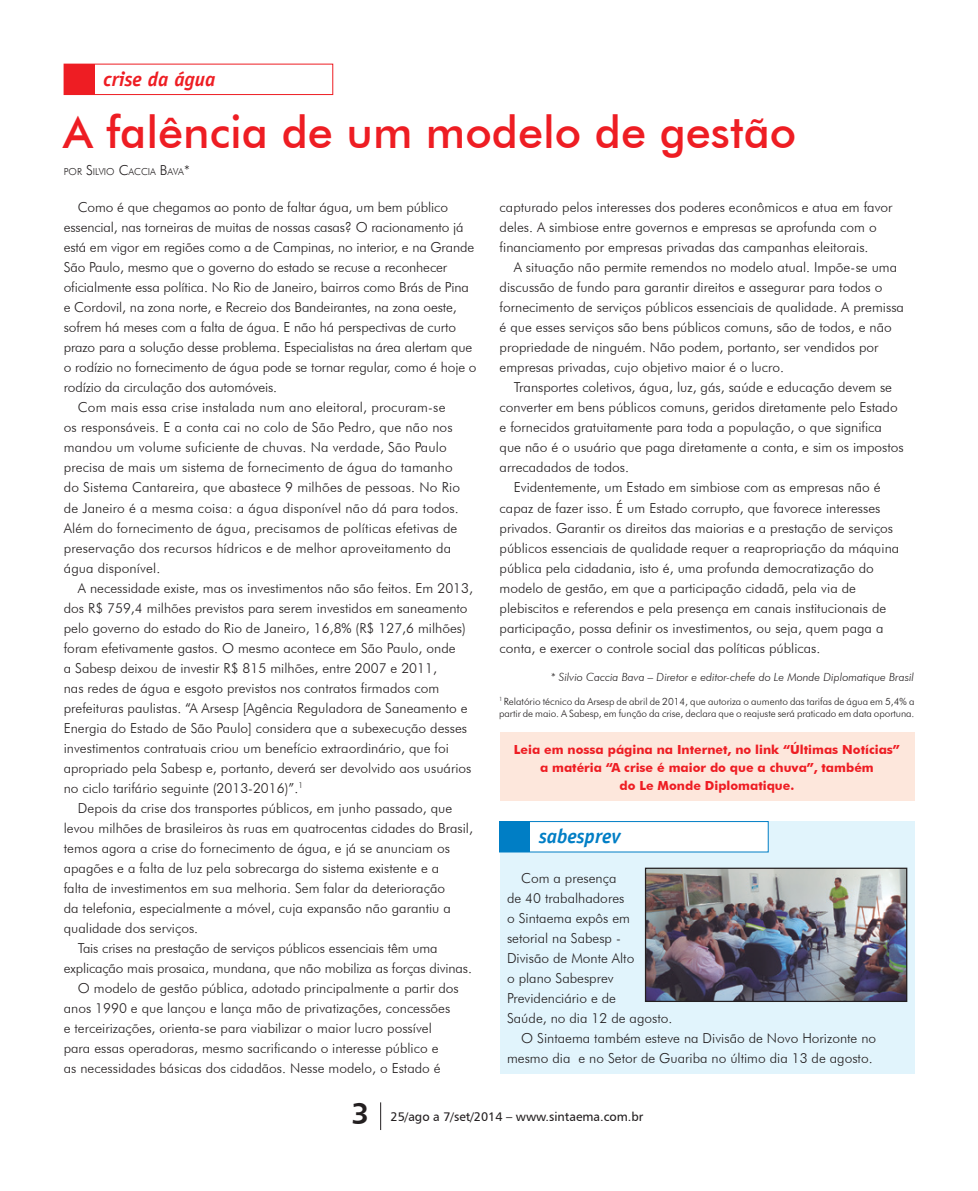
<style>
.page{position:relative;width:978px;height:1191px;background:#fff}
.page>*{position:absolute;margin:0;border:0;box-sizing:border-box;transform-origin:0 0}
.Título_OK{font:500 45px "Futura BT";color:#ee1d23}
.t1{font:30px "Humanist 777 BT Bold B";color:#231f20}
.t2{font:italic 700 20px "Officina Sans";color:#ee1d23}
.t3{font:italic 700 20px "Officina Sans";color:#007ec5}
.t4{font:300 13.75px/20px "Futura BT";color:#231f20}
.Texto_OK{font:700 12.5px/17.5px "Futura BT";color:#ee1d23;text-align:center}
.t5{font:12.5px "Humanist 777 BT Roman B";color:#231f20}
.t6{font:italic 300 11.25px "Futura BT";color:#231f20}
.t7{font:300 10px/12px "Futura BT";letter-spacing:-.005em;color:#231f20}
.t8{font:300 9.62px "Futura BT";color:#231f20}
.s1{font-size:13.75px}
</style>
<div class="page">
<svg style="left:380px;top:1102px;width:1px;height:28px"></svg>
<div style="left:500px;top:732px;width:414px;height:69px;background:#fde7dc"></div>
<div style="left:64px;top:64px;width:269px;height:31px;background:#fff;border:1px solid #ee1d23"></div>
<div style="left:64px;top:64px;width:30px;height:31px;background:#ee1d23"></div>
<div style="left:500px;top:821px;width:414px;height:253px;background:#e1f4fc"></div>
<div style="left:499px;top:821px;width:270px;height:31px;background:#fff;border:1px solid #007ec5"></div>
<div style="left:500px;top:821px;width:30px;height:31px;background:#007ec5"></div>
<img style="left:647px;top:869px;width:258px;height:131px">
<div style="left:645px;top:867px;width:262px;height:135px;border:1px solid #231f20"></div>
<p class="t2" style="left:104px;top:67px;width:113px">crise da água</p>
<p class="Título_OK" style="left:63px;top:105px;width:735px">A falência de um modelo de gestão</p>
<p class="t8" style="left:64px;top:166px;width:127px">POR <span class="s1">S</span>ILVIO <span class="s1">C</span>ACC IA <span class="s1">B</span>AVA<span class="s1">*</span></p>
<p class="t4" style="left:64px;top:197px;width:414px;text-indent:14px">Como é que chegamos ao ponto de faltar água, um bem público essencial, nas torneiras de muitas de nossas casas? O racionamento já está em vigor em regiões como a de Campinas, no interior, e na Grande São Paulo, mesmo que o governo do estado se recuse a reconhecer oficialmente essa política. No Rio de Janeiro, bairros como Brás de Pina e Cordovil, na zona norte, e Recreio dos Bandeirantes, na zona oeste, sofrem há meses com a falta de água. E não há perspectivas de curto prazo para a solução desse problema. Especialistas na área alertam que o rodízio no fornecimento de água pode se tornar regular, como é hoje o rodízio da circulação dos automóveis.</p>
<p class="t4" style="left:64px;top:397px;width:398px;text-indent:14px">Com mais essa crise instalada num ano eleitoral, procuram-se os responsáveis. E a conta cai no colo de São Pedro, que não nos mandou um volume suficiente de chuvas. Na verdade, São Paulo precisa de mais um sistema de fornecimento de água do tamanho do Sistema Cantareira, que abastece 9 milhões de pessoas. No Rio de Janeiro é a mesma coisa: a água disponível não dá para todos.<br>Além do fornecimento de água, precisamos de políticas efetivas de preservação dos recursos hídricos e de melhor aproveitamento da água disponível.</p>
<p class="t4" style="left:64px;top:577px;width:411px;text-indent:14px">A necessidade existe, mas os investimentos não são feitos. Em 2013, dos R$ 759,4 milhões previstos para serem investidos em saneamento pelo governo do estado do Rio de Janeiro, 16,8% (R$ 127,6 milhões) foram efetivamente gastos. O mesmo acontece em São Paulo, onde<br>a Sabesp deixou de investir R$ 815 milhões, entre 2007 e 2011,<br>nas redes de água e esgoto previstos nos contratos firmados com prefeituras paulistas. “A Arsesp [Agência Reguladora de Saneamento e Energia do Estado de São Paulo] considera que a subexecução desses investimentos contratuais criou um benefício extraordinário, que foi apropriado pela Sabesp e, portanto, deverá ser devolvido aos usuários no ciclo tarifário seguinte (2013-2016)”.<sup>1</sup></p>
<p class="t4" style="left:64px;top:797px;width:411px;text-indent:14px">Depois da crise dos transportes públicos, em junho passado, que levou milhões de brasileiros às ruas em quatrocentas cidades do Brasil, temos agora a crise do fornecimento de água, e já se anunciam os apagões e a falta de luz pela sobrecarga do sistema existente e a<br>falta de investimentos em sua melhoria. Sem falar da deterioração<br>da telefonia, especialmente a móvel, cuja expansão não garantiu a qualidade dos serviços.</p>
<p class="t4" style="left:64px;top:937px;width:410px;text-indent:14px">Tais crises na prestação de serviços públicos essenciais têm uma explicação mais prosaica, mundana, que não mobiliza as forças divinas.</p>
<p class="t4" style="left:64px;top:977px;width:396px;text-indent:14px">O modelo de gestão pública, adotado principalmente a partir dos anos 1990 e que lançou e lança mão de privatizações, concessões e terceirizações, orienta-se para viabilizar o maior lucro possível para essas operadoras, mesmo sacrificando o interesse público e<br>as necessidades básicas dos cidadãos. Nesse modelo, o Estado é</p>
<p class="t4" style="left:500px;top:197px;width:394px">capturado pelos interesses dos poderes econômicos e atua em favor deles. A simbiose entre governos e empresas se aprofunda com o financiamento por empresas privadas das campanhas eleitorais.</p>
<p class="t4" style="left:500px;top:257px;width:406px;text-indent:14px">A situação não permite remendos no modelo atual. Impõe-se uma discussão de fundo para garantir direitos e assegurar para todos o fornecimento de serviços públicos essenciais de qualidade. A premissa é que esses serviços são bens públicos comuns, são de todos, e não propriedade de ninguém. Não podem, portanto, ser vendidos por empresas privadas, cujo objetivo maior é o lucro.</p>
<p class="t4" style="left:500px;top:377px;width:406px;text-indent:14px">Transportes coletivos, água, luz, gás, saúde e educação devem se converter em bens públicos comuns, geridos diretamente pelo Estado e fornecidos gratuitamente para toda a população, o que significa que não é o usuário que paga diretamente a conta, e sim os impostos arrecadados de todos.</p>
<p class="t4" style="left:500px;top:477px;width:401px;text-indent:14px">Evidentemente, um Estado em simbiose com as empresas não é capaz de fazer isso. É um Estado corrupto, que favorece interesses privados. Garantir os direitos das maiorias e a prestação de serviços públicos essenciais de qualidade requer a reapropriação da máquina pública pela cidadania, isto é, uma profunda democratização do modelo de gestão, em que a participação cidadã, pela via de plebiscitos e referendos e pela presença em canais institucionais de participação, possa definir os investimentos, ou seja, quem paga a conta, e exercer o controle social das políticas públicas.</p>
<p class="t6" style="left:551px;top:670px;width:365px">* Silvio Caccia Bava – Diretor e editor-chefe do Le Monde Diplomatique Brasil</p>
<p class="t7" style="left:499px;top:695px;width:417px"><sup>1</sup> Relatório técnico da Arsesp de abril de 2014, que autoriza o aumento das tarifas de água em 5,4% a partir de maio. A Sabesp, em função da crise, declara que o reajuste será praticado em data oportuna.</p>
<p class="Texto_OK" style="left:514px;top:741px;width:388px">Leia em nossa página na Internet, no link “Últimas Notícias” a matéria “A crise é maior do que a chuva”, também<br>do Le Monde Diplomatique.</p>
<p class="t3" style="left:539px;top:824px;width:83px">sabesprev</p>
<p class="t4" style="left:507px;top:867px;width:167px;text-indent:14px">Com a presença<br>de 40 trabalhadores<br>o Sintaema expôs em setorial na Sabesp -<br>Divisão de Monte Alto<br>o plano Sabesprev<br>Previdenciário e de<br>Saúde, no dia 12 de agosto.</p>
<p class="t4" style="left:507px;top:1027px;width:371px;text-align:right">O Sintaema também esteve na Divisão de Novo Horizonte no mesmo dia e no Setor de Guariba no último dia 13 de agosto.</p>
<p class="t1" style="left:351px;top:1094px;width:19px">3</p>
<p class="t5" style="left:391px;top:1108px;width:254px">25/ago a 7/set/2014 – www.sintaema.com.br</p>
</div>
